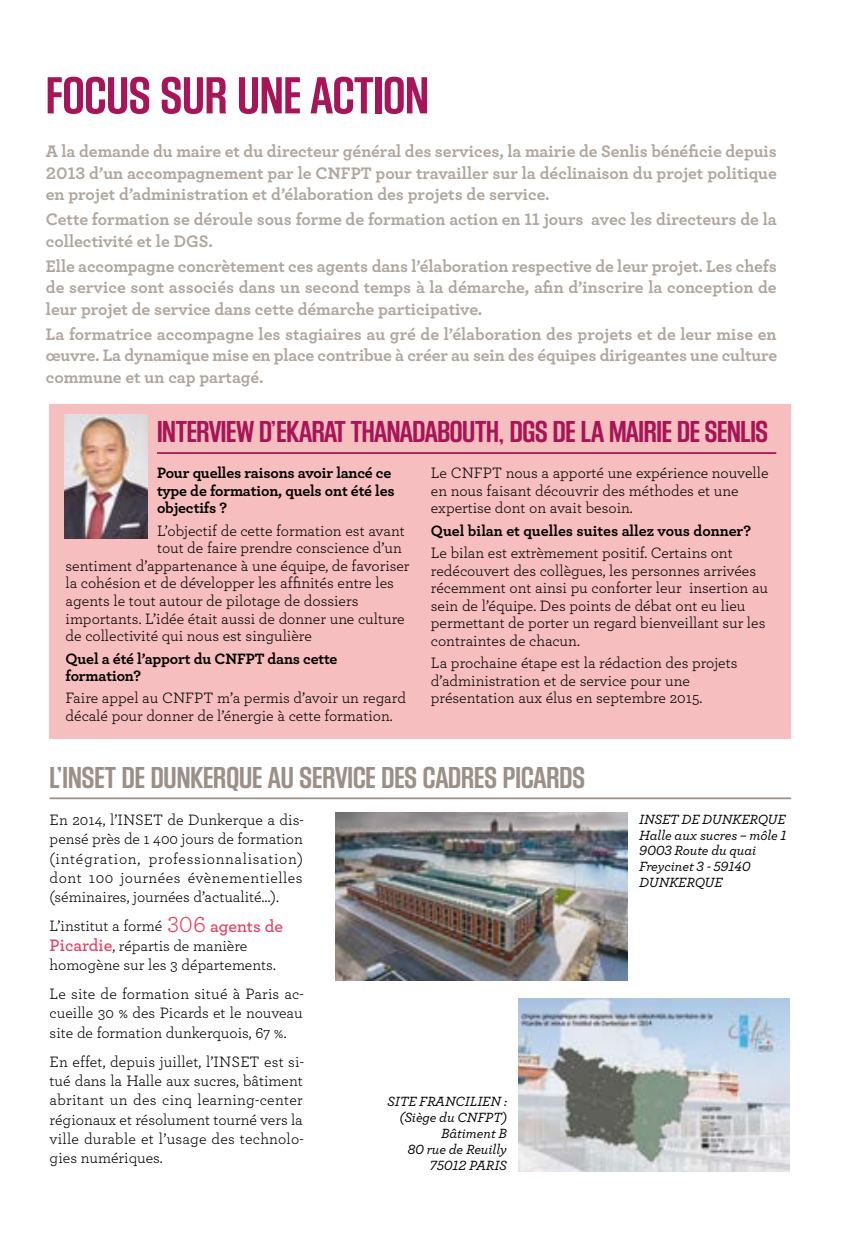
<style>
.page{position:relative;width:844px;height:1241px;background:#fff}
.page>*{position:absolute;margin:0;border:0;box-sizing:border-box;transform-origin:0 0}
.t1{font:54.25px "Block Gothic Bold Cond";color:#a71458}
.t2{font:31.5px "Block Gothic Bold Cond";letter-spacing:-.01em;color:#a71458}
.t3{font:31.5px "Block Gothic Bold Cond";color:#9b9087}
.t4{font:17.5px/21px "Archer Bold LF";color:#b0a69d;text-align:justify}
.t5{font:15.75px/19.2px "Archer";color:#000}
.t6{font:15.75px/17.5px "Archer Bold LF";letter-spacing:-.01em;color:#000}
.t7{font:14px/15.8px "Archer Medium LF Italic";letter-spacing:-.005em;color:#000}
.s1{font-family:"Archer Book LF";font-size:22.75px;color:#e64162}
.s2{font-weight:600;font-size:17.5px;color:#e64162}
</style>
<div class="page">
<hr style="left:50px;top:797px;width:741px;height:2px;background:#9b9087">
<img style="left:518px;top:998px;width:271px;height:173px">
<img style="left:335px;top:812px;width:292px;height:168px">
<div style="left:50px;top:404px;width:741px;height:334px;background:#f6bebe"></div>
<hr style="left:157px;top:452px;width:619px;height:2px;background:#a71458">
<img style="left:64px;top:415px;width:83px;height:123px">
<h1 class="t1" style="left:46px;top:67px;width:384px">FOCUS SUR UNE ACTION</h1>
<p class="t4" style="left:46px;top:141px;width:732px">A la demande du maire et du directeur général des services, la mairie de Senlis bénéficie depuis 2013 d’un accompagnement par le CNFPT pour travailler sur la déclinaison du projet politique en projet d’administration et d’élaboration des projets de service.</p>
<p class="t4" style="left:46px;top:209px;width:732px">Cette formation se déroule sous forme de formation action en 11 jours avec les directeurs de la collectivité et le DGS.</p>
<p class="t4" style="left:46px;top:255px;width:732px">Elle accompagne concrètement ces agents dans l’élaboration respective de leur projet. Les chefs de service sont associés dans un second temps à la démarche, afin d’inscrire la conception de leur projet de service dans cette démarche participative.</p>
<p class="t4" style="left:46px;top:323px;width:732px">La formatrice accompagne les stagiaires au gré de l’élaboration des projets et de leur mise en œuvre. La dynamique mise en place contribue à créer au sein des équipes dirigeantes une culture commune et un cap partagé.</p>
<h2 class="t2" style="left:157px;top:415px;width:12px">INTER</h2>
<h2 class="t2" style="left:209px;top:415px;width:560px">VIEW D’EKARAT THANADABOUTH, DGS DE LA MAIRIE DE SENLIS</h2>
<p class="t6" style="left:157px;top:464px;width:239px">Pour quelles raisons avoir lancé ce type de formation, quels ont été les objectifs ?</p>
<p class="t5" style="left:157px;top:520px;width:249px">L’objectif de cette formation est avant</p>
<p class="t5" style="left:157px;top:538px;width:246px">tout de faire prendre conscience d’un</p>
<p class="t5" style="left:66px;top:555px;width:345px">sentiment d’appartenance à une équipe, de favoriser</p>
<p class="t5" style="left:66px;top:573px;width:330px">la cohésion et de développer les affinités entre les</p>
<p class="t5" style="left:66px;top:590px;width:294px">agents le tout autour de pilotage de dossiers</p>
<p class="t5" style="left:66px;top:608px;width:340px">importants. L’idée était aussi de donner une culture</p>
<p class="t5" style="left:66px;top:625px;width:248px">de collectivité qui nous est singulière</p>
<p class="t6" style="left:66px;top:649px;width:273px">Quel a été l’apport du CNFPT dans cette formation?</p>
<p class="t5" style="left:66px;top:689px;width:342px;line-height:17.5px">Faire appel au CNFPT m’a permis d’avoir un regard décalé pour donner de l’énergie à cette formation.</p>
<p class="t5" style="left:431px;top:464px;width:339px;line-height:17.5px">Le CNFPT nous a apporté une expérience nouvelle en nous faisant découvrir des méthodes et une expertise dont on avait besoin.</p>
<p class="t6" style="left:431px;top:521px;width:322px">Quel bilan et quelles suites allez vous donner?</p>
<p class="t5" style="left:431px;top:544px;width:338px;line-height:17.5px">Le bilan est extrèmement positif. Certains ont redécouvert des collègues, les personnes arrivées récemment ont ainsi pu conforter leur insertion au sein de l’équipe. Des points de débat ont eu lieu permettant de porter un regard bienveillant sur les contraintes de chacun.</p>
<p class="t5" style="left:431px;top:654px;width:308px;line-height:17.5px">La prochaine étape est la rédaction des projets d’administration et de service pour une présentation aux élus en septembre 2015.</p>
<h2 class="t3" style="left:50px;top:760px;width:536px">L’INSET DE DUNKERQUE AU SERVICE DES CADRES PICARDS</h2>
<p class="t5" style="left:50px;top:809px;width:255px;text-align:justify">En 2014, l’INSET de Dunkerque a dis&shy;pensé près de 1 400 jours de formation (intégration, professionnalisation) dont 100 journées évènementielles (séminaires, journées d’actualité…).</p>
<p class="t5" style="left:50px;top:916px;width:235px">L’institut a formé <span class="s1">306</span> <span class="s2">agents de<br>Picardie</span>, répartis de manière homogène sur les 3 départements.</p>
<p class="t5" style="left:50px;top:983px;width:256px;text-align:justify">Le site de formation situé à Paris ac&shy;cueille 30 % des Picards et le nouveau site de formation dunkerquois, 67 %.</p>
<p class="t5" style="left:50px;top:1051px;width:256px;text-align:justify">En effet, depuis juillet, l’INSET est si&shy;tué dans la Halle aux sucres, bâtiment abritant un des cinq learning-center régionaux et résolument tourné vers la ville durable et l’usage des technolo&shy;gies numériques.</p>
<p class="t7" style="left:387px;top:1093px;width:100px">Site francilien</p>
<p class="t7" style="left:399px;top:1093px;width:109px;text-align:right">:<br>(Siège du CNFPT)<br>Bâtiment B<br>80 rue de Reuilly<br>75012 PARIS</p>
<p class="t7" style="left:639px;top:810px;width:149px">INSET DE DUNKERQUE<br>Halle aux sucres – môle 1<br>9003 Route du quai<br>Freycinet 3 - 59140<br>DUNKERQUE</p>
</div>
